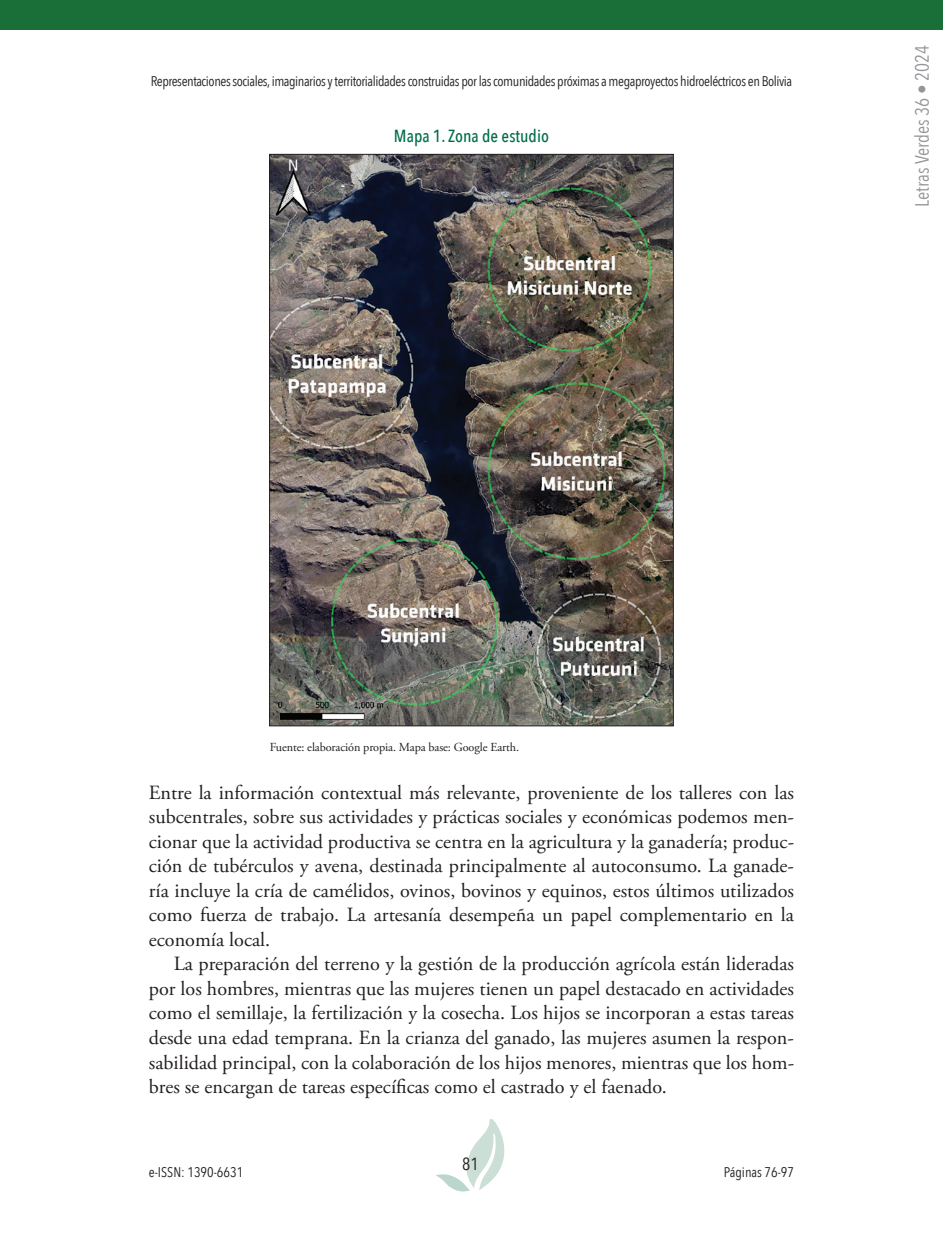
<style>
.page{position:relative;width:943px;height:1241px;background:#fff}
.page>*{position:absolute;margin:0;border:0;box-sizing:border-box;transform-origin:0 0}
.t1{font:20.12px/24.5px "Adobe Garamond Pro";color:#231f20;text-align:justify}
.t2{font:19.25px "Avenir Next Condensed";color:#939598}
.t3{font:500 17.5px "Avenir Next Condensed";color:#006d4b}
.t4{font:17.5px "Avenir Next Condensed";color:#231f20}
.t5{font:14px "Avenir Next Condensed";letter-spacing:-.03em;color:#231f20}
.t6{font:14px "Avenir Next Condensed";color:#231f20}
.t7{font:12.25px "Adobe Garamond Pro";letter-spacing:-.01em;color:#231f20}
</style>
<div class="page">
<svg style="left:436px;top:1119px;width:69px;height:73px"></svg>
<div style="left:0;top:0;width:943px;height:30px;background:#1a6e38"></div>
<img style="left:271px;top:156px;width:400px;height:568px">
<p class="t5" style="left:151px;top:69px;width:643px">Representaciones sociales, imaginarios y territorialidades construidas por las comunidades próximas a megaproyectos hidroeléctricos en Bolivia</p>
<p class="t3" style="left:394px;top:125px;width:156px">Mapa 1. Zona de estudio</p>
<p class="t2" style="left:905px;top:207px;width:164px;rotate:-90deg">Letras Verdes 36 • 2024</p>
<p class="t7" style="left:270px;top:739px;width:251px">Fuente: elaboración propia. Mapa base: Google Earth.</p>
<p class="t1" style="left:149px;top:780px;width:646px">Entre la información contextual más relevante, proveniente de los talleres con las subcentrales, sobre sus actividades y prácticas sociales y económicas podemos men&shy;cionar que la actividad productiva se centra en la agricultura y la ganadería; produc&shy;ción de tubérculos y avena, destinada principalmente al autoconsumo. La ganade&shy;ría incluye la cría de camélidos, ovinos, bovinos y equinos, estos últimos utilizados como fuerza de trabajo. La artesanía desempeña un papel complementario en la economía local.</p>
<p class="t1" style="left:149px;top:952px;width:646px;text-indent:25px">La preparación del terreno y la gestión de la producción agrícola están lideradas por los hombres, mientras que las mujeres tienen un papel destacado en actividades como el semillaje, la fertilización y la cosecha. Los hijos se incorporan a estas tareas desde una edad temprana. En la crianza del ganado, las mujeres asumen la respon&shy;sabilidad principal, con la colaboración de los hijos menores, mientras que los hom&shy;bres se encargan de tareas específicas como el castrado y el faenado.</p>
<p class="t4" style="left:462px;top:1148px;width:18px">81</p>
<p class="t6" style="left:149px;top:1159px;width:96px">e-ISSN: 1390-6631</p>
<p class="t6" style="left:723px;top:1159px;width:72px">Páginas 76-97</p>
</div>
